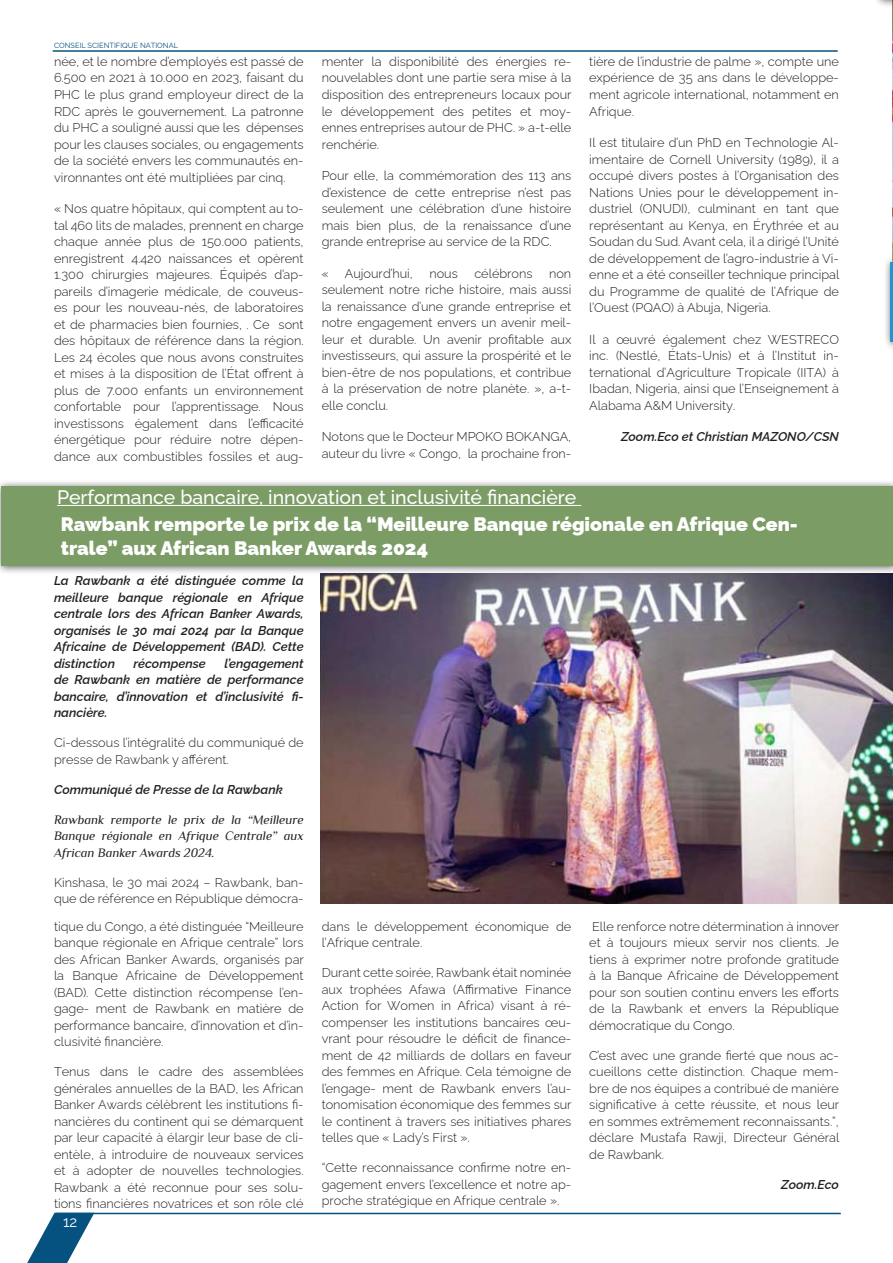
<style>
.page{position:relative;width:893px;height:1263px;background:#fff}
.page>*{position:absolute;margin:0;border:0;box-sizing:border-box;transform-origin:0 0}
.t1{font:900 19.5px/23.4px "Raleway";color:#fff}
.t2{font:500 19.5px "Raleway";color:#fff}
.t3{font:100 15px "Raleway";color:#fff}
.t4{font:100 12.75px/16.5px "Raleway";color:#231f20;text-align:justify}
.t5{font:italic 100 12.75px/16.5px "Raleway";color:#231f20;text-align:justify}
.t6{font:italic 12.75px/16.5px "Philosopher";color:#231f20;text-align:justify}
.t7{font:100 7.5px "Raleway";color:#055281}
</style>
<div class="page">
<hr style="left:56px;top:1213px;width:785px;height:1px;background:#055281">
<svg style="left:27px;top:1213px;width:67px;height:50px"></svg>
<hr style="left:53px;top:50px;width:785px;height:2px;background:#055281">
<img style="left:892px;top:8px;width:1px;height:247px">
<div style="left:873px;top:0;width:20px;height:8px;background:#231f20;opacity:.75"></div>
<div style="left:883px;top:255px;width:10px;height:96px;background:#231f20;opacity:.75"></div>
<hr style="left:890px;top:262px;width:3px;height:80px;background:#1a98d4">
<img style="left:320px;top:575px;width:573px;height:328px">
<div style="left:0;top:479px;width:893px;height:96px;background:#231f20;opacity:.75"></div>
<div style="left:2px;top:486px;width:891px;height:80px;background:#7c9c66"></div>
<hr style="left:57px;top:505px;width:524px;height:1px;background:#fff">
<p class="t7" style="left:54px;top:39px;width:126px">CONSEIL SCIENTIFIQUE NATIONAL</p>
<p class="t4" style="left:54px;top:52px;width:251px">née, et le nombre d’employés est passé de 6.500 en 2021 à 10.000 en 2023, faisant du PHC le plus grand employeur direct de la RDC après le gouvernement. La patronne du PHC a souligné aussi que les dépenses pour les clauses sociales, ou engagements de la société envers les communautés en&shy;vironnantes ont été multipliées par cinq.</p>
<p class="t4" style="left:54px;top:199px;width:251px">« Nos quatre hôpitaux, qui comptent au to&shy;tal 460 lits de malades, prennent en charge chaque année plus de 150.000 patients, enregistrent 4.420 naissances et opèrent 1.300 chirurgies majeures. Équipés d’ap&shy;pareils d’imagerie médicale, de couveus&shy;es pour les nouveau-nés, de laboratoires et de pharmacies bien fournies, . Ce sont des hôpitaux de référence dans la région.<br>Les 24 écoles que nous avons construites et mises à la disposition de l’État offrent à plus de 7.000 enfants un environnement confortable pour l’apprentissage. Nous investissons également dans l’efficacité énergétique pour réduire notre dépen&shy;dance aux combustibles fossiles et aug-</p>
<p class="t4" style="left:322px;top:52px;width:251px">menter la disponibilité des énergies re&shy;nouvelables dont une partie sera mise à la disposition des entrepreneurs locaux pour le développement des petites et moy&shy;ennes entreprises autour de PHC. » a-t-elle renchérie.</p>
<p class="t4" style="left:322px;top:166px;width:251px">Pour elle, la commémoration des 113 ans d’existence de cette entreprise n’est pas seulement une célébration d’une histoire mais bien plus, de la renaissance d’une grande entreprise au service de la RDC.</p>
<p class="t4" style="left:322px;top:263px;width:9px">«</p>
<p class="t4" style="left:345px;top:263px;width:70px">Aujourd’hui,</p>
<p class="t4" style="left:429px;top:263px;width:30px">nous</p>
<p class="t4" style="left:474px;top:263px;width:60px">célébrons</p>
<p class="t4" style="left:322px;top:263px;width:251px;text-indent:227px">non seulement notre riche histoire, mais aussi la renaissance d’une grande entreprise et notre engagement envers un avenir meil&shy;leur et durable. Un avenir profitable aux investisseurs, qui assure la prospérité et le bien-être de nos populations, et contribue à la préservation de notre planète. », a-t&shy;elle conclu.</p>
<p class="t4" style="left:322px;top:427px;width:251px">Notons que le Docteur MPOKO BOKANGA, auteur du livre « Congo, la prochaine fron-</p>
<p class="t2" style="left:57px;top:481px;width:521px">Performance bancaire, innovation et inclusivité financière</p>
<p class="t4" style="left:589px;top:52px;width:251px">tière de l’industrie de palme », compte une expérience de 35 ans dans le développe&shy;ment agricole international, notamment en Afrique.</p>
<p class="t4" style="left:589px;top:133px;width:252px">Il est titulaire d’un PhD en Technologie Al&shy;imentaire de Cornell University (1989), il a occupé divers postes à l’Organisation des Nations Unies pour le développement in&shy;dustriel (ONUDI), culminant en tant que représentant au Kenya, en Érythrée et au Soudan du Sud. Avant cela, il a dirigé l’Unité de développement de l’agro-industrie à Vi&shy;enne et a été conseiller technique principal du Programme de qualité de l’Afrique de l’Ouest (PQAO) à Abuja, Nigeria.</p>
<p class="t4" style="left:589px;top:329px;width:251px">Il a œuvré également chez WESTRECO inc. (Nestlé, États-Unis) et à l’Institut in&shy;ternational d’Agriculture Tropicale (IITA) à Ibadan, Nigeria, ainsi que l’Enseignement à Alabama A&amp;M University.</p>
<p class="t5" style="left:621px;top:427px;width:219px">Zoom.Eco et Christian MAZONO/CSN</p>
<p class="t1" style="left:61px;top:511px;width:738px">Rawbank remporte le prix de la “Meilleure Banque régionale en Afrique Cen&shy;trale” aux African Banker Awards 2024</p>
<p class="t5" style="left:54px;top:571px;width:251px">La Rawbank a été distinguée comme la meilleure banque régionale en Afrique centrale lors des African Banker Awards, organisés le 30 mai 2024 par la Banque Africaine de Développement (BAD). Cette distinction</p>
<p class="t5" style="left:54px;top:653px;width:251px;text-indent:170px">l’engagement de Rawbank en matière de performance bancaire, d’innovation et d’inclusivité fi&shy;nancière.</p>
<p class="t4" style="left:54px;top:733px;width:251px">Ci-dessous l’intégralité du communiqué de presse de Rawbank y afférent.</p>
<p class="t5" style="left:54px;top:779px;width:230px">Communiqué de Presse de la Rawbank</p>
<p class="t6" style="left:54px;top:811px;width:251px">Rawbank remporte le prix de la “Meilleure Banque régionale en Afrique Centrale” aux African Banker Awards 2024.</p>
<p class="t4" style="left:54px;top:872px;width:251px">Kinshasa, le 30 mai 2024 – Rawbank, ban&shy;que de référence en République démocra-</p>
<p class="t5" style="left:134px;top:653px;width:74px">récompense</p>
<p class="t4" style="left:54px;top:916px;width:251px">tique du Congo, a été distinguée “Meilleure banque régionale en Afrique centrale” lors des African Banker Awards, organisés par la Banque Africaine de Développement (BAD). Cette distinction récompense l’en&shy;gage- ment de Rawbank en matière de performance bancaire, d’innovation et d’in&shy;clusivité financière.</p>
<p class="t4" style="left:54px;top:1062px;width:251px">Tenus dans le cadre des assemblées générales annuelles de la BAD, les African Banker Awards célèbrent les institutions fi&shy;nancières du continent qui se démarquent par leur capacité à élargir leur base de cli&shy;entèle, à introduire de nouveaux services et à adopter de nouvelles technologies.<br>Rawbank a été reconnue pour ses solu&shy;tions financières novatrices et son rôle clé</p>
<p class="t3" style="left:63px;top:1209px;width:16px">12</p>
<p class="t4" style="left:322px;top:916px;width:251px">dans le développement économique de l’Afrique centrale.</p>
<p class="t4" style="left:322px;top:963px;width:251px">Durant cette soirée, Rawbank était nominée aux trophées Afawa (Affirmative Finance Action for Women in Africa) visant à ré&shy;compenser les institutions bancaires œu&shy;vrant pour résoudre le déficit de finance&shy;ment de 42 milliards de dollars en faveur des femmes en Afrique. Cela témoigne de l’engage- ment de Rawbank envers l’au&shy;tonomisation économique des femmes sur le continent à travers ses initiatives phares telles que « Lady’s First ».</p>
<p class="t4" style="left:322px;top:1158px;width:251px">“Cette reconnaissance confirme notre en&shy;gagement envers l’excellence et notre ap&shy;proche stratégique en Afrique centrale ».</p>
<p class="t4" style="left:589px;top:916px;width:251px">Elle renforce notre détermination à innover et à toujours mieux servir nos clients. Je tiens à exprimer notre profonde gratitude à la Banque Africaine de Développement pour son soutien continu envers les efforts de la Rawbank et envers la République démocratique du Congo.</p>
<p class="t4" style="left:589px;top:1045px;width:252px">C’est avec une grande fierté que nous ac&shy;cueillons cette distinction. Chaque mem&shy;bre de nos équipes a contribué de manière significative à cette réussite, et nous leur en sommes extrêmement reconnaissants.”, déclare Mustafa Rawji, Directeur Général de Rawbank.</p>
<p class="t5" style="left:781px;top:1174px;width:59px">Zoom.Eco</p>
</div>
